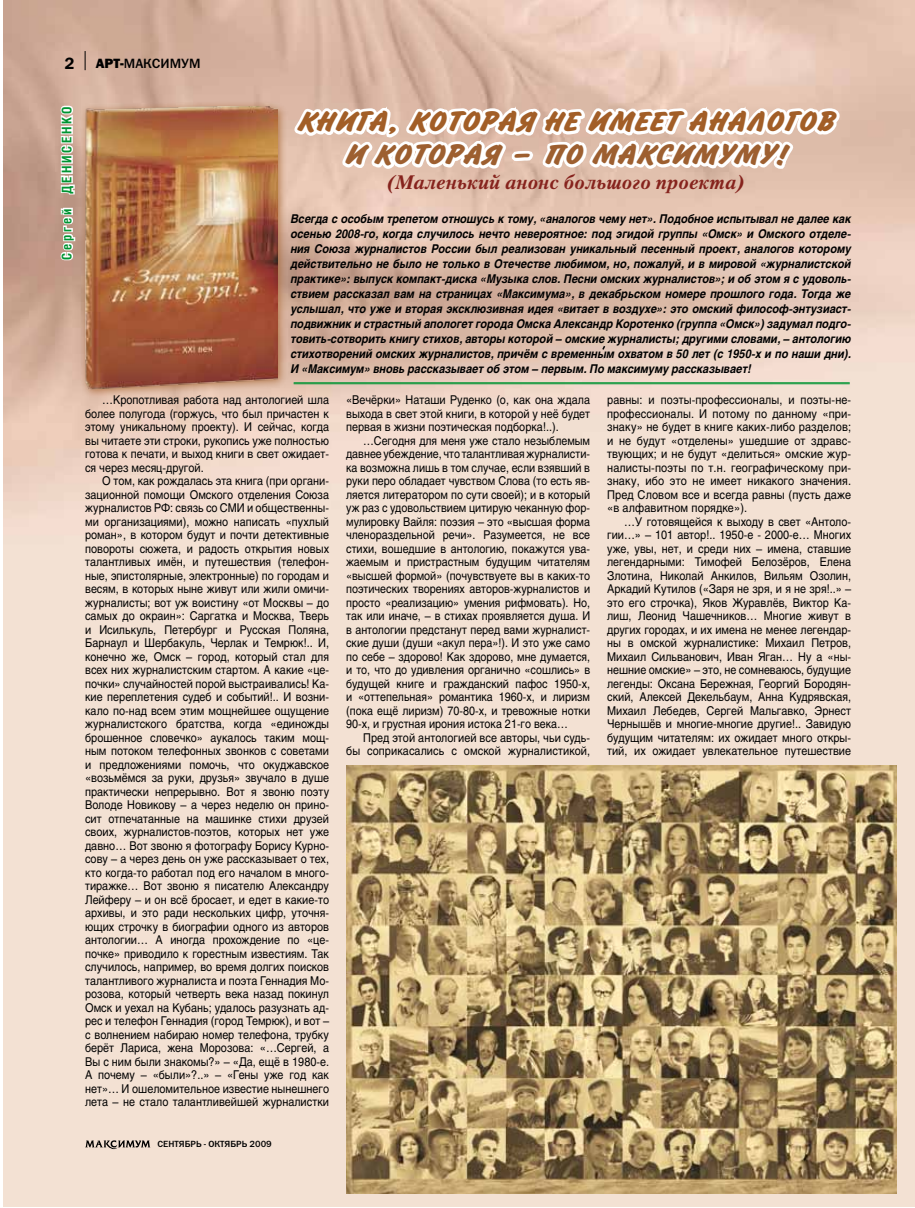
<style>
.page{position:relative;width:915px;height:1208px;background:#fff}
.page>*{position:absolute;margin:0;border:0;box-sizing:border-box;transform-origin:0 0}
.t1{font:700 28.5px "Inform C";letter-spacing:.03em;color:#a25e27;scale:1.22 1}
.t2{font:700 28.5px "Inform C";letter-spacing:.03em;color:#9d5f30;scale:1.22 1}
.t3{font:italic 700 19.5px "Petersburg C";letter-spacing:.01em;color:#86231d}
.t4{font:16.5px "Franklin Gothic Demi C";color:#000}
.t5{font:13.5px "Franklin Gothic Medium C";color:#000}
.t6{font:700 13.35px "Helios Cond";letter-spacing:.215em;color:#009432}
.t7{font:12px/13.5px "Helios";color:#000;text-align:justify;scale:.9 1}
.t8{font:italic 700 12px/15px "Helios";color:#000;text-align:justify;scale:.9 1}
.t9{font:12px/13.5px "Helios";color:#000;text-align:justify;scale:.89 1}
.t10{font:9px "Franklin Gothic Medium C";color:#000}
.s1{font-family:"Franklin Gothic Heavy C"}
</style>
<div class="page">
<img style="left:3px;top:0;width:911px;height:1206px">
<svg style="left:55px;top:206px;width:24px;height:55px"></svg>
<svg style="left:59px;top:104px;width:17px;height:92px"></svg>
<svg style="left:290px;top:96px;width:552px;height:91px"></svg>
<div style="left:79px;top:100px;width:208px;height:298px;background:#a25e27;opacity:.75"></div>
<img style="left:85px;top:106px;width:192px;height:283px">
<img style="left:347px;top:765px;width:549px;height:428px">
<hr style="left:293px;top:382px;width:556px;height:1px;background:#009432">
<hr style="left:293px;top:383px;width:556px;height:1px;background:#009432">
<svg style="left:600px;top:344px;width:6px;height:7px"></svg>
<svg style="left:85px;top:51px;width:1px;height:19px"></svg>
<svg style="left:85px;top:1140px;width:65px;height:9px"></svg>
<h3 class="t4" style="left:64px;top:54px;width:12px">2</h3>
<p class="t5" style="left:96px;top:56px;width:106px"><span class="s1">АРТ-</span>МАКСИМУМ</p>
<p class="t6" style="left:59px;top:260px;width:155px;rotate:-90deg">Сергей ДЕНИСЕНКО</p>
<h1 class="t1" style="left:297px;top:106px;width:441px">КНИГА, КОТОРАЯ НЕ ИМЕЕТ АНАЛОГОВ</h1>
<h1 class="t2" style="left:344px;top:139px;width:364px">И КОТОРАЯ – ПО МАКСИМУМУ!</h1>
<h2 class="t3" style="left:385px;top:170px;width:361px">(Маленький анонс большого проекта)</h2>
<p class="t8" style="left:291px;top:211px;width:624px">Всегда с особым трепетом отношусь к тому, «аналогов чему нет». Подобное испытывал не далее как осенью 2008-го, когда случилось нечто невероятное: под эгидой группы «Омск» и Омского отделе&shy;ния Союза журналистов России был реализован уникальный песенный проект, аналогов которому действительно не было не только в Отечестве любимом, но, пожалуй, и в мировой «журналистской практике»: выпуск компакт-диска «Музыка слов. Песни омских журналистов»; и об этом я с удоволь&shy;ствием рассказал вам на страницах «Максимума», в декабрьском номере прошлого года. Тогда же услышал, что уже и вторая эксклюзивная идея «витает в воздухе»: это омский философ-энтузиаст&shy;подвижник и страстный апологет города Омска Александр Коротенко (группа «Омск») задумал подго&shy;товить-сотворить книгу стихов, авторы которой – омские журналисты; другими словами, – антологию стихотворений омских журналистов, причём с временным охватом в 50 лет (с 1950-х и по наши дни).<br>И «Максимум» вновь рассказывает об этом – первым. По максимуму рассказывает!</p>
<p class="t7" style="left:85px;top:393px;width:272px;text-indent:17px">…Кропотливая работа над антологией шла более полугода (горжусь, что был причастен к этому уникальному проекту). И сейчас, когда вы читаете эти строки, рукопись уже полностью готова к печати, и выход книги в свет ожидает&shy;ся через месяц-другой.</p>
<p class="t7" style="left:85px;top:474px;width:272px;text-indent:17px">О том, как рождалась эта книга (при органи&shy;зационной помощи Омского отделения Союза журналистов РФ: связь со СМИ и общественны&shy;ми организациями), можно написать «пухлый роман», в котором будут и почти детективные повороты сюжета, и радость открытия новых талантливых имён, и путешествия (телефон&shy;ные, эпистолярные, электронные) по городам и весям, в которых ныне живут или жили омичи&shy;журналисты; вот уж воистину «от Москвы – до самых до окраин»: Саргатка и Москва, Тверь и Исилькуль, Петербург и Русская Поляна, Барнаул и Шербакуль, Черлак и Темрюк!.. И, конечно же, Омск – город, который стал для всех них журналистским стартом. А какие «це&shy;почки» случайностей порой выстраивались! Ка&shy;кие переплетения судеб и событий!.. И возни&shy;кало по-над всем этим мощнейшее ощущение журналистского братства, когда «единожды брошенное словечко» аукалось таким мощ&shy;ным потоком телефонных звонков с советами и предложениями помочь, что окуджавское «возьмёмся за руки, друзья» звучало в душе практически непрерывно. Вот я звоню поэту Володе Новикову – а через неделю он прино&shy;сит отпечатанные на машинке стихи друзей своих, журналистов-поэтов, которых нет уже давно… Вот звоню я фотографу Борису Курно&shy;сову – а через день он уже рассказывает о тех, кто когда-то работал под его началом в много&shy;тиражке… Вот звоню я писателю Александру Лейферу – и он всё бросает, и едет в какие-то архивы, и это ради нескольких цифр, уточня&shy;ющих строчку в биографии одного из авторов антологии… А иногда прохождение по «це&shy;почке» приводило к горестным известиям. Так случилось, например, во время долгих поисков талантливого журналиста и поэта Геннадия Мо&shy;розова, который четверть века назад покинул Омск и уехал на Кубань; удалось разузнать ад&shy;рес и телефон Геннадия (город Темрюк), и вот – с волнением набираю номер телефона, трубку берёт Лариса, жена Морозова: «…Сергей, а Вы с ним были знакомы?» – «Да, ещё в 1980-е.<br>А почему – «были»?..» – «Гены уже год как нет»… И ошеломительное известие нынешнего лета – не стало талантливейшей журналистки</p>
<p class="t7" style="left:346px;top:393px;width:272px">«Вечёрки» Наташи Руденко (о, как она ждала выхода в свет этой книги, в которой у неё будет первая в жизни поэтическая подборка!..).</p>
<p class="t9" style="left:346px;top:433px;width:275px;text-indent:17px">…Сегодня для меня уже стало незыблемым давнее убеждение, что талантливая журналисти&shy;ка возможна лишь в том случае, если взявший в руки перо обладает чувством Слова (то есть яв&shy;ляется литератором по сути своей); и в который уж раз с удовольствием цитирую чеканную фор&shy;мулировку Вайля: поэзия – это «высшая форма членораздельной речи». Разумеется, не все стихи, вошедшие в антологию, покажутся ува&shy;жаемым и пристрастным будущим читателям «высшей формой» (почувствуете вы в каких-то поэтических творениях авторов-журналистов и просто «реализацию» умения рифмовать). Но, так или иначе, – в стихах проявляется душа. И в антологии предстанут перед вами журналист&shy;ские души (души «акул пера»!). И это уже само по себе – здорово! Как здорово, мне думается, и то, что до удивления органично «сошлись» в будущей книге и гражданский пафос 1950-х, и «оттепельная» романтика 1960-х, и лиризм (пока ещё лиризм) 70-80-х, и тревожные нотки 90-х, и грустная ирония истока 21-го века…</p>
<p class="t7" style="left:346px;top:730px;width:272px;text-align:right">Пред этой антологией все авторы, чьи судь&shy;бы соприкасались с омской журналистикой,</p>
<p class="t7" style="left:607px;top:393px;width:272px">равны: и поэты-профессионалы, и поэты-не&shy;профессионалы. И потому по данному «при&shy;знаку» не будет в книге каких-либо разделов; и не будут «отделены» ушедшие от здравс&shy;твующих; и не будут «делиться» омские жур&shy;налисты-поэты по т.н. географическому при&shy;знаку, ибо это не имеет никакого значения.<br>Пред Словом все и всегда равны (пусть даже «в алфавитном порядке»).</p>
<p class="t7" style="left:607px;top:514px;width:272px;text-indent:17px">…У готовящейся к выходу в свет «Антоло&shy;гии…» – 101 автор!.. 1950-е - 2000-е… Многих уже, увы, нет, и среди них – имена, ставшие легендарными: Тимофей Белозёров, Елена Злотина, Николай Анкилов, Вильям Озолин, Аркадий Кутилов («Заря не зря, и я не зря!..» – это его строчка), Яков Журавлёв, Виктор Ка&shy;лиш, Леонид Чашечников… Многие живут в других городах, и их имена не менее легендар&shy;ны в омской журналистике: Михаил Петров, Михаил Сильванович, Иван Яган… Ну а «ны&shy;нешние омские» – это, не сомневаюсь, будущие легенды: Оксана Бережная, Георгий Бородян&shy;ский, Алексей Декельбаум, Анна Кудрявская, Михаил Лебедев, Сергей Мальгавко, Эрнест Чернышёв и многие-многие другие!.. Завидую будущим читателям: их ожидает много откры&shy;тий, их ожидает увлекательное путешествие</p>
<p class="t10" style="left:157px;top:1139px;width:116px">СЕНТЯБРЬ - ОКТЯБРЬ 2009</p>
</div>
